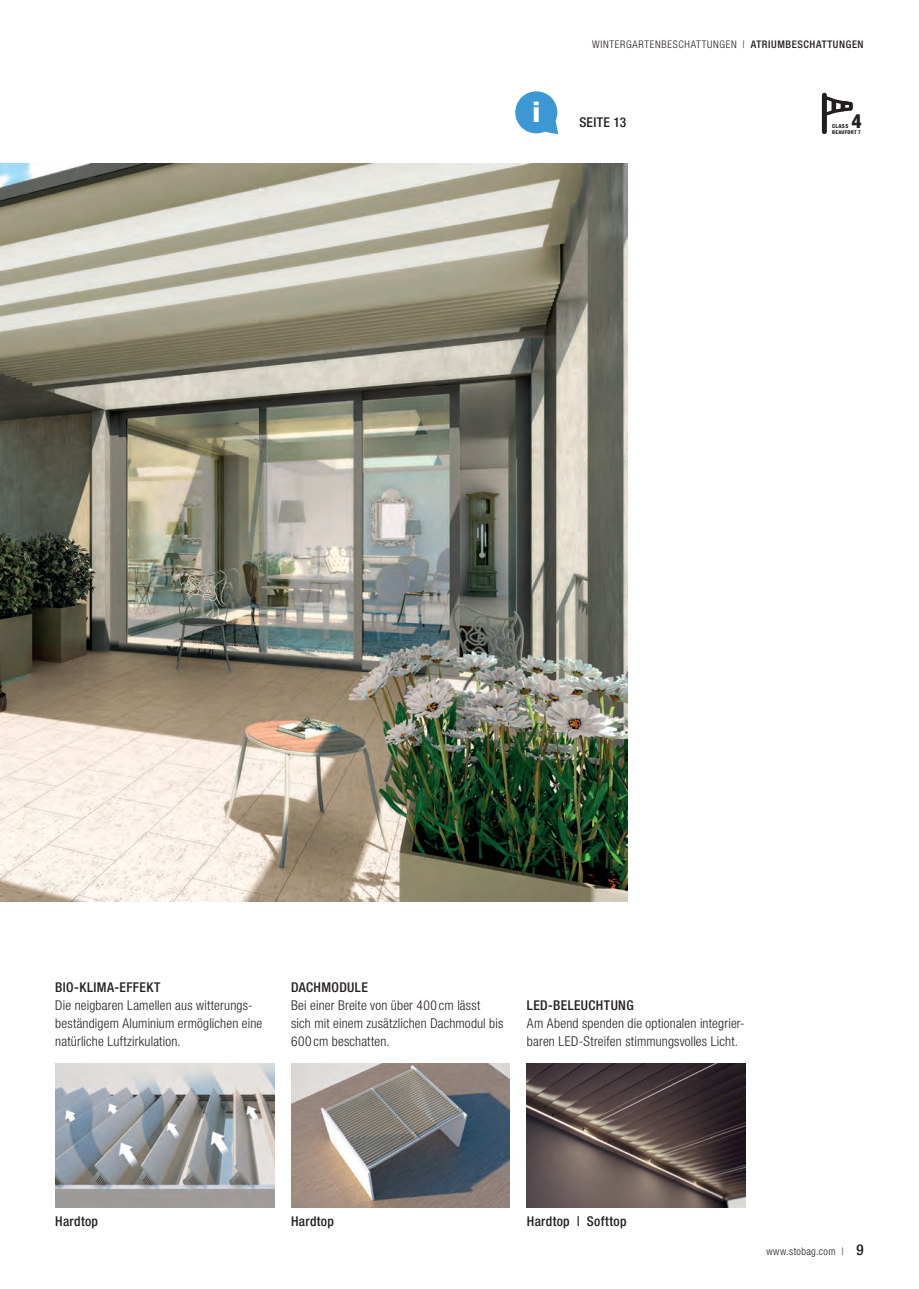
<style>
.page{position:relative;width:919px;height:1289px;background:#fff}
.page>*{position:absolute;margin:0;border:0;box-sizing:border-box;transform-origin:0 0}
.t1{font:800 28.5px "Helvetica Neue LT Pro";color:#fff}
.t2{font:800 condensed 19.65px "Helvetica Neue LT Pro";color:#231f20}
.t3{font:300 condensed 13.5px/18px "Helvetica Neue LT Pro";letter-spacing:.015em;color:#231f20}
.t4{font:500 condensed 13.5px "Helvetica Neue LT Pro";letter-spacing:.025em;color:#231f20}
.t5{font:300 condensed 10.5px "Helvetica Neue LT Pro";letter-spacing:.06em;color:#231f20}
.t6{font:300 condensed 10.5px "Helvetica Neue LT Pro";letter-spacing:.035em;color:#231f20}
.t7{font:800 condensed 5.55px "Helvetica Neue LT Pro";letter-spacing:.075em;color:#231f20}
.t8{font:800 condensed 5.25px "Helvetica Neue LT Pro";letter-spacing:.05em;color:#231f20}
.s1{font-weight:500}
.s2{font-weight:500;font-size:15px}
</style>
<div class="page">
<img style="left:0;top:164px;width:627px;height:737px">
<img style="left:55px;top:1063px;width:219px;height:144px">
<img style="left:291px;top:1063px;width:219px;height:144px">
<img style="left:527px;top:1063px;width:218px;height:144px">
<svg style="left:515px;top:91px;width:43px;height:44px"></svg>
<div style="left:821px;top:95px;width:5px;height:37px;background:#231f20"></div>
<svg style="left:821px;top:94px;width:32px;height:24px"></svg>
<h1 class="t1" style="left:532px;top:95px;width:10px">i</h1>
<p class="t5" style="left:592px;top:39px;width:273px">WINTERGARTENBESCHATTUNGEN | <span class="s1">ATRIUMBESCHATTUNGEN</span></p>
<p class="t4" style="left:579px;top:114px;width:48px">SEITE 13</p>
<h2 class="t2" style="left:851px;top:109px;width:12px">4</h2>
<p class="t7" style="left:832px;top:123px;width:18px">CLASS</p>
<p class="t8" style="left:832px;top:129px;width:30px">BEAUFORT 7</p>
<p class="t4" style="left:55px;top:978px;width:107px">BIO-KLIMA-EFFEKT</p>
<p class="t3" style="left:55px;top:995px;width:208px">Die neigbaren Lamellen aus witterungs&shy;beständigem Aluminium ermöglichen eine natürliche Luftzirkulation.</p>
<p class="t4" style="left:291px;top:978px;width:78px">DACHMODULE</p>
<p class="t3" style="left:291px;top:995px;width:214px">Bei einer Breite von über 400 cm lässt sich mit einem zusätzlichen Dachmodul bis<br>600 cm beschatten.</p>
<p class="t4" style="left:527px;top:996px;width:108px">LED-BELEUCHTUNG</p>
<p class="t3" style="left:527px;top:1013px;width:219px">Am Abend spenden die optionalen integrier&shy;baren LED-Streifen stimmungsvolles Licht.</p>
<p class="t4" style="left:55px;top:1212px;width:44px">Hardtop</p>
<p class="t4" style="left:291px;top:1212px;width:44px">Hardtop</p>
<p class="t4" style="left:527px;top:1212px;width:101px">Hardtop | Softtop</p>
<p class="t6" style="left:766px;top:1245px;width:99px">www.stobag.com | <span class="s2">9</span></p>
</div>
